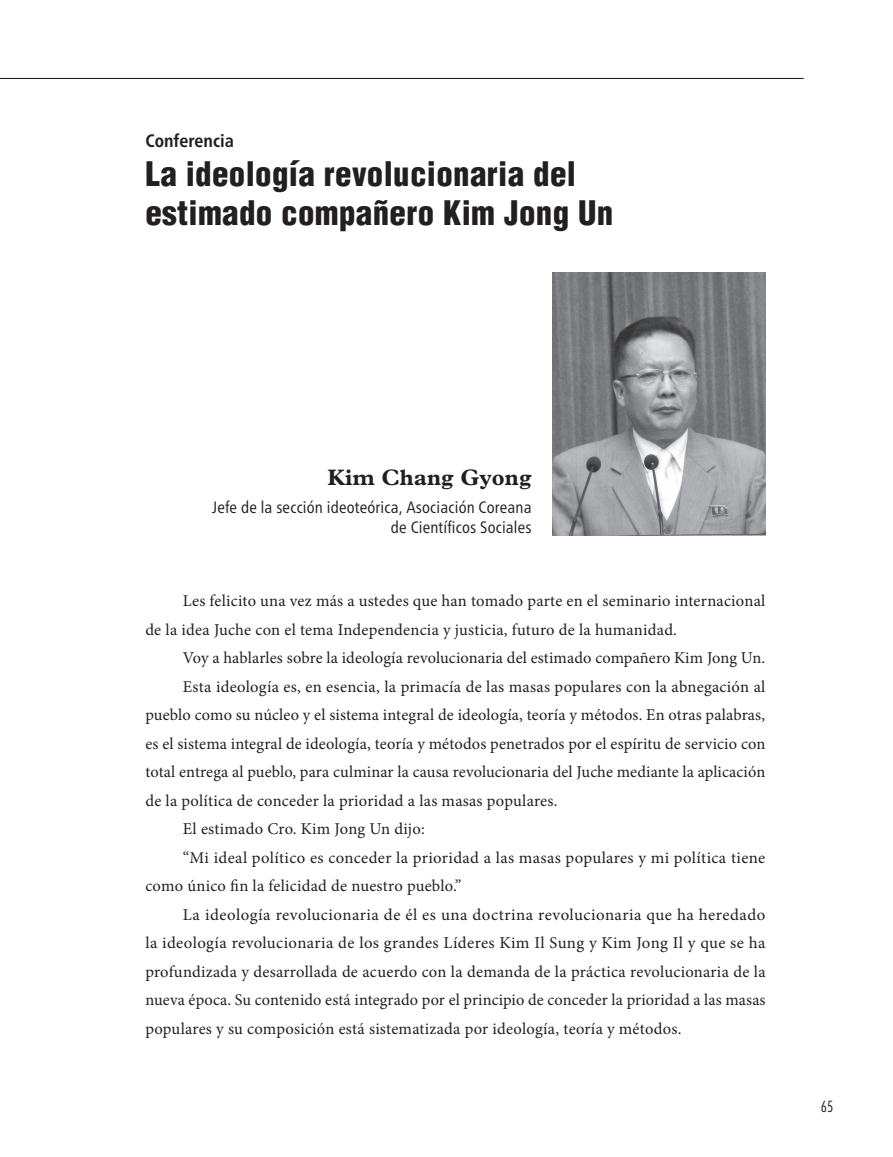
<style>
.page{position:relative;width:893px;height:1157px;background:#fff}
.page>*{position:absolute;margin:0;border:0;box-sizing:border-box;transform-origin:0 0}
.t1{font:900 condensed 33px/39px "Helvetica LT Pro";letter-spacing:.01em;color:#231f20}
.t2{font:700 22.5px "Plantin MT Pro";letter-spacing:.01em;color:#231f20}
.t3{font:700 condensed 18px "Frutiger Neue LTW1 G";color:#231f20}
.t4{font:16.5px/28.5px "Minion Pro";letter-spacing:.015em;color:#231f20}
.t5{font:condensed 16.5px/19.5px "Frutiger Neue LTW1 G";letter-spacing:.01em;color:#231f20;text-align:right}
.t6{font:300 condensed 15px "Futura Std";color:#231f20}
.s1{color:#fff}
</style>
<div class="page">
<hr style="left:0;top:78px;width:804px;height:1px;background:#231f20">
<img style="left:553px;top:272px;width:212px;height:264px">
<p class="t3" style="left:145px;top:127px;width:136px">Conferencia <span class="s1">Curso</span></p>
<h1 class="t1" style="left:145px;top:155px;width:469px">La ideología revolucionaria del estimado compañero Kim Jong Un</h1>
<h2 class="t2" style="left:327px;top:464px;width:206px">Kim Chang Gyong</h2>
<p class="t5" style="left:212px;top:496px;width:321px">Jefe de la sección ideoteórica, Asociación Coreana de Científicos Sociales</p>
<p class="t4" style="left:145px;top:586px;width:622px;text-indent:38px">Les felicito una vez más a ustedes que han tomado parte en el seminario internacional de la idea Juche con el tema Independencia y justicia, futuro de la humanidad.</p>
<p class="t4" style="left:183px;top:643px;width:584px">Voy a hablarles sobre la ideología revolucionaria del estimado compañero Kim Jong Un.</p>
<p class="t4" style="left:183px;top:672px;width:584px">Esta ideología es, en esencia, la primacía de las masas populares con la abnegación al</p>
<p class="t4" style="left:145px;top:700px;width:621px">pueblo como su núcleo y el sistema integral de ideología, teoría y métodos. En otras palabras,</p>
<p class="t4" style="left:145px;top:729px;width:621px">es el sistema integral de ideología, teoría y métodos penetrados por el espíritu de servicio con</p>
<p class="t4" style="left:145px;top:757px;width:621px">total entrega al pueblo, para culminar la causa revolucionaria del Juche mediante la aplicación</p>
<p class="t4" style="left:145px;top:786px;width:414px">de la política de conceder la prioridad a las masas populares.</p>
<p class="t4" style="left:183px;top:814px;width:243px">El estimado Cro. Kim Jong Un dijo:</p>
<p class="t4" style="left:183px;top:843px;width:584px">“Mi ideal político es conceder la prioridad a las masas populares y mi política tiene</p>
<p class="t4" style="left:145px;top:871px;width:318px">como único fin la felicidad de nuestro pueblo.”</p>
<p class="t4" style="left:183px;top:900px;width:584px">La ideología revolucionaria de él es una doctrina revolucionaria que ha heredado</p>
<p class="t4" style="left:145px;top:928px;width:622px">la ideología revolucionaria de los grandes Líderes Kim Il Sung y Kim Jong Il y que se ha</p>
<p class="t4" style="left:145px;top:957px;width:622px">profundizada y desarrollada de acuerdo con la demanda de la práctica revolucionaria de la</p>
<p class="t4" style="left:145px;top:985px;width:622px">nueva época. Su contenido está integrado por el principio de conceder la prioridad a las masas</p>
<p class="t4" style="left:145px;top:1014px;width:538px">populares y su composición está sistematizada por ideología, teoría y métodos.</p>
<p class="t6" style="left:821px;top:1097px;width:14px">65</p>
</div>
